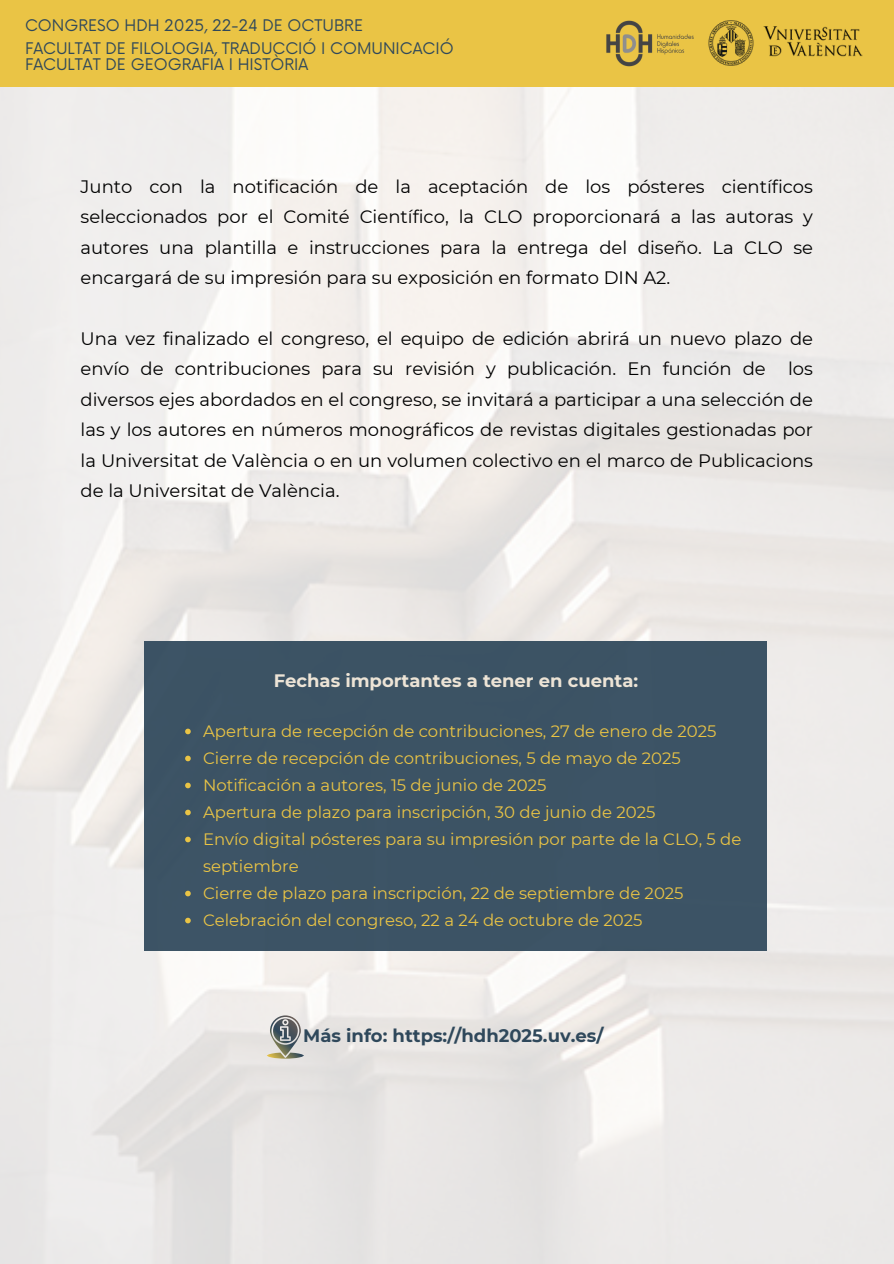
<style>
.page{position:relative;width:894px;height:1264px;background:#fff}
.page>*{position:absolute;margin:0;border:0;box-sizing:border-box;transform-origin:0 0}
.t1{font:18px/30.3px "Montserrat";color:#000;text-align:justify}
.t2{font:700 18px "Montserrat";color:#ede4d6}
.t3{font:700 18px "Montserrat";color:#2f485b}
.t4{font:16.5px/27px "Montserrat";color:#eac445}
.t5{font:15.6px "Now";color:#2f485b}
</style>
<div class="page">
<img style="left:0;top:87px;width:893px;height:1176px">
<div style="left:145px;top:641px;width:621px;height:309px;background:#3c5365"></div>
<div style="left:0;top:0;width:893px;height:87px;background:#eac445"></div>
<img style="left:763px;top:26px;width:99px;height:31px">
<img style="left:708px;top:20px;width:46px;height:46px">
<img style="left:606px;top:20px;width:88px;height:47px">
<svg style="left:267px;top:1015px;width:37px;height:43px;background:#a4a6a1"></svg>
<svg style="left:185px;top:728px;width:6px;height:6px"></svg>
<svg style="left:185px;top:755px;width:6px;height:6px"></svg>
<svg style="left:185px;top:782px;width:6px;height:6px"></svg>
<svg style="left:185px;top:809px;width:6px;height:6px"></svg>
<svg style="left:185px;top:836px;width:6px;height:6px"></svg>
<svg style="left:185px;top:890px;width:6px;height:6px"></svg>
<svg style="left:185px;top:917px;width:6px;height:6px"></svg>
<p class="t5" style="left:25px;top:16px;width:339px">CONGRESO HDH 2025, 22-24 DE OCTUBRE</p>
<p class="t5" style="left:25px;top:40px;width:430px">FACULTAT DE FILOLOGIA, TRADUCCIÓ I COMUNICACIÓ</p>
<p class="t5" style="left:25px;top:56px;width:285px">FACULTAT DE GEOGRAFIA I HISTÒRIA</p>
<p class="t1" style="left:80px;top:171px;width:733px">Junto con la notificación de la aceptación de los pósteres científicos seleccionados por el Comité Científico, la CLO proporcionará a las autoras y autores una plantilla e instrucciones para la entrega del diseño. La CLO se encargará de su impresión para su exposición en formato DIN A2.</p>
<p class="t1" style="left:80px;top:323px;width:733px">Una vez finalizado el congreso, el equipo de edición abrirá un nuevo plazo de envío de contribuciones para su revisión y publicación. En función de los diversos ejes abordados en el congreso, se invitará a participar a una selección de las y los autores en números monográficos de revistas digitales gestionadas por la Universitat de València o en un volumen colectivo en el marco de Publicacions de la Universitat de València.</p>
<p class="t2" style="left:273px;top:669px;width:366px">Fechas importantes a tener en cuenta:</p>
<p class="t4" style="left:203px;top:717px;width:514px">Apertura de recepción de contribuciones, 27 de enero de 2025</p>
<h2 class="t4" style="left:203px;top:744px;width:479px">Cierre de recepción de contribuciones, 5 de mayo de 2025</h2>
<h2 class="t4" style="left:203px;top:771px;width:345px">Notificación a autores, 15 de junio de 2025</h2>
<h1 class="t4" style="left:203px;top:798px;width:453px">Apertura de plazo para inscripción, 30 de junio de 2025</h1>
<p class="t4" style="left:203px;top:825px;width:539px">Envío digital pósteres para su impresión por parte de la CLO, 5 de septiembre</p>
<p class="t4" style="left:203px;top:879px;width:482px">Cierre de plazo para inscripción, 22 de septiembre de 2025</p>
<p class="t4" style="left:203px;top:906px;width:441px">Celebración del congreso, 22 a 24 de octubre de 2025</p>
<p class="t3" style="left:303px;top:1024px;width:302px">Más info: https://hdh2025.uv.es/</p>
</div>
